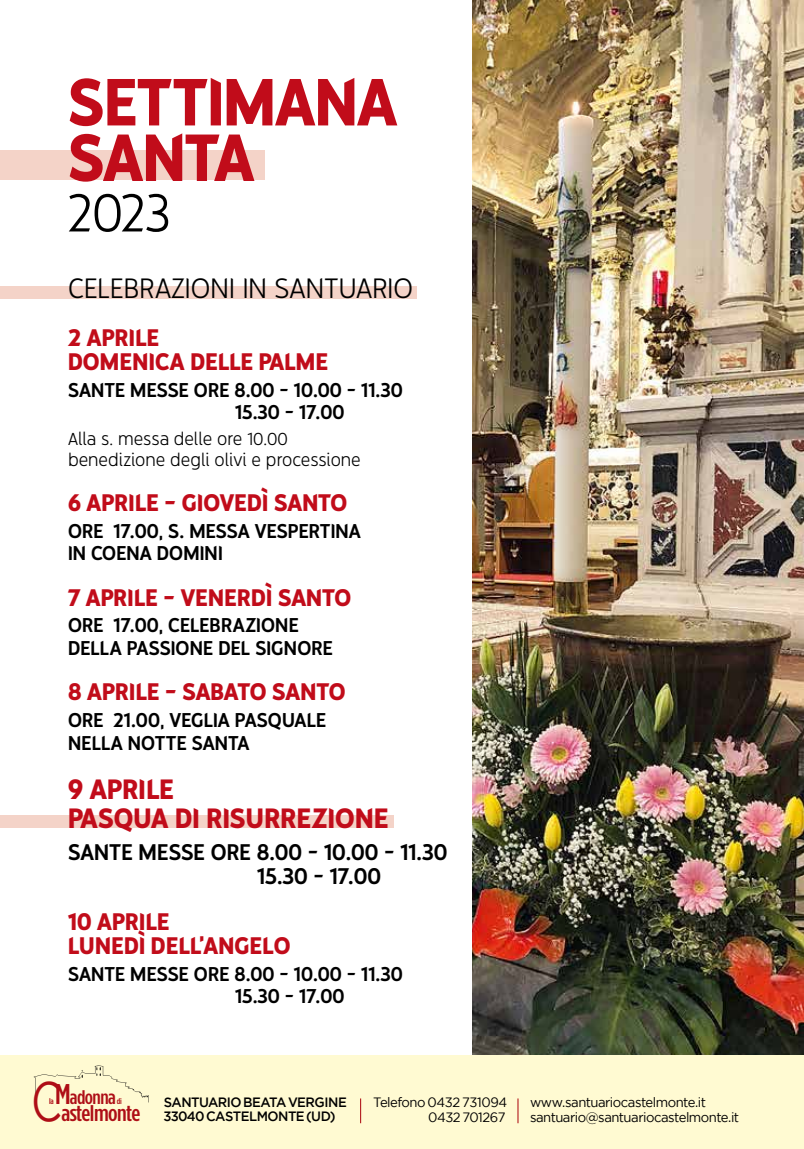
<style>
.page{position:relative;width:804px;height:1149px;background:#fff}
.page>*{position:absolute;margin:0;border:0;box-sizing:border-box;transform-origin:0 0}
.t1{font:75px/55.5px "You Tube Sans Bold";letter-spacing:-.005em;color:#c10c1a}
.t2{font:60px "You Tube Sans Light";color:#000}
.t3{font:55.2px "Gotham";color:#ae0e16;scale:.76 1}
.t4{font:31.5px/28.5px "You Tube Sans Bold";letter-spacing:.005em;color:#c10c1a}
.t5{font:31.5px "You Tube Sans Light";color:#000}
.t6{font:27px/24px "You Tube Sans Bold";letter-spacing:.005em;color:#c10c1a}
.t7{font:25.5px/24px "You Tube Sans Medium";color:#000}
.t8{font:22.5px/22.5px "You Tube Sans Medium";color:#000}
.t9{font:500 22.5px "Gotham Condensed";letter-spacing:-.02em;color:#ae0e16;scale:1.13 1}
.t10{font:19.5px/21px "You Tube Sans Light";color:#000}
.t11{font:500 19.5px "Gotham Condensed";letter-spacing:-.025em;color:#ae0e16;scale:1.13 1}
.t12{font:13.5px/15px "Gotham";letter-spacing:-.035em;color:#000;text-align:right}
.t13{font:500 13.5px/14.4px "Gotham";letter-spacing:-.04em;color:#000}
.t14{font:500 8.25px "Gotham Condensed";color:#ae0e16;scale:1.13 1}
.s1{font-size:28.5px}
</style>
<div class="page">
<div style="left:0;top:150px;width:265px;height:30px;background:#f4d3c8"></div>
<div style="left:0;top:286px;width:417px;height:12px;background:#f4d3c8"></div>
<div style="left:0;top:814px;width:393px;height:13px;background:#f4d3c8"></div>
<img style="left:472px;top:0;width:332px;height:1054px">
<div style="left:0;top:1054px;width:804px;height:94px;background:#fffad2"></div>
<svg style="left:34px;top:1065px;width:115px;height:37px"></svg>
<svg style="left:517px;top:1098px;width:1px;height:24px"></svg>
<svg style="left:360px;top:1098px;width:1px;height:24px"></svg>
<h1 class="t1" style="left:68px;top:69px;width:330px">SETTIMANA<br>SANTA</h1>
<h2 class="t2" style="left:68px;top:172px;width:104px">2023</h2>
<h3 class="t5" style="left:68px;top:267px;width:346px">CELEBRAZIONI IN SANTUARIO</h3>
<p class="t6" style="left:68px;top:324px;width:261px">2 APRILE<br>DOMENICA DELLE PALME</p>
<p class="t8" style="left:235px;top:377px;width:169px;text-indent:-167px">SANTE MESSE ORE 8.00 - 10.00 - 11.30<br>15.30 - 17.00</p>
<p class="t10" style="left:68px;top:426px;width:294px">Alla s. messa delle ore 10.00 benedizione degli olivi e processione</p>
<p class="t6" style="left:68px;top:488px;width:281px">6 APRILE - GIOVEDÌ SANTO</p>
<p class="t8" style="left:68px;top:517px;width:294px">ORE 17.00, S. MESSA VESPERTINA<br>IN COENA DOMINI</p>
<p class="t6" style="left:68px;top:583px;width:285px">7 APRILE - VENERDÌ SANTO</p>
<p class="t8" style="left:68px;top:612px;width:266px">ORE 17.00, CELEBRAZIONE<br>DELLA PASSIONE DEL SIGNORE</p>
<p class="t6" style="left:68px;top:677px;width:279px">8 APRILE - SABATO SANTO</p>
<p class="t8" style="left:68px;top:706px;width:259px">ORE 21.00, VEGLIA PASQUALE<br>NELLA NOTTE SANTA</p>
<h3 class="t4" style="left:68px;top:772px;width:322px">9 APRILE<br>PASQUA DI RISURREZIONE</h3>
<p class="t7" style="left:257px;top:838px;width:192px;text-indent:-189px">SANTE MESSE ORE 8.00 - 10.00 - 11.30<br>15.30 - 17.00</p>
<p class="t6" style="left:68px;top:907px;width:224px">10 APRILE<br>LUNEDÌ DELL’ANGELO</p>
<p class="t8" style="left:235px;top:960px;width:169px;text-indent:-167px">SANTE MESSE ORE 8.00 - 10.00 - 11.30<br>15.30 - 17.00</p>
<h3 class="t3" style="left:31px;top:1070px;width:42px">C</h3>
<p class="t11" style="left:55px;top:1086px;width:55px"><span class="s1">M</span>adonna</p>
<p class="t13" style="left:163px;top:1094px;width:185px">SANTUARIO BEATA VERGINE<br>33040 CASTELMONTE (UD)</p>
<p class="t12" style="left:373px;top:1093px;width:136px">Telefono 0432 731094<br>0432 701267</p>
<p class="t12" style="left:530px;top:1093px;width:177px">www.santuariocastelmonte.it</p>
<p class="t14" style="left:49px;top:1096px;width:6px">la</p>
<p class="t14" style="left:117px;top:1096px;width:6px">di</p>
<p class="t9" style="left:61px;top:1100px;width:71px">astelmonte</p>
<p class="t12" style="left:530px;top:1108px;width:211px">santuario@santuariocastelmonte.it</p>
</div>
